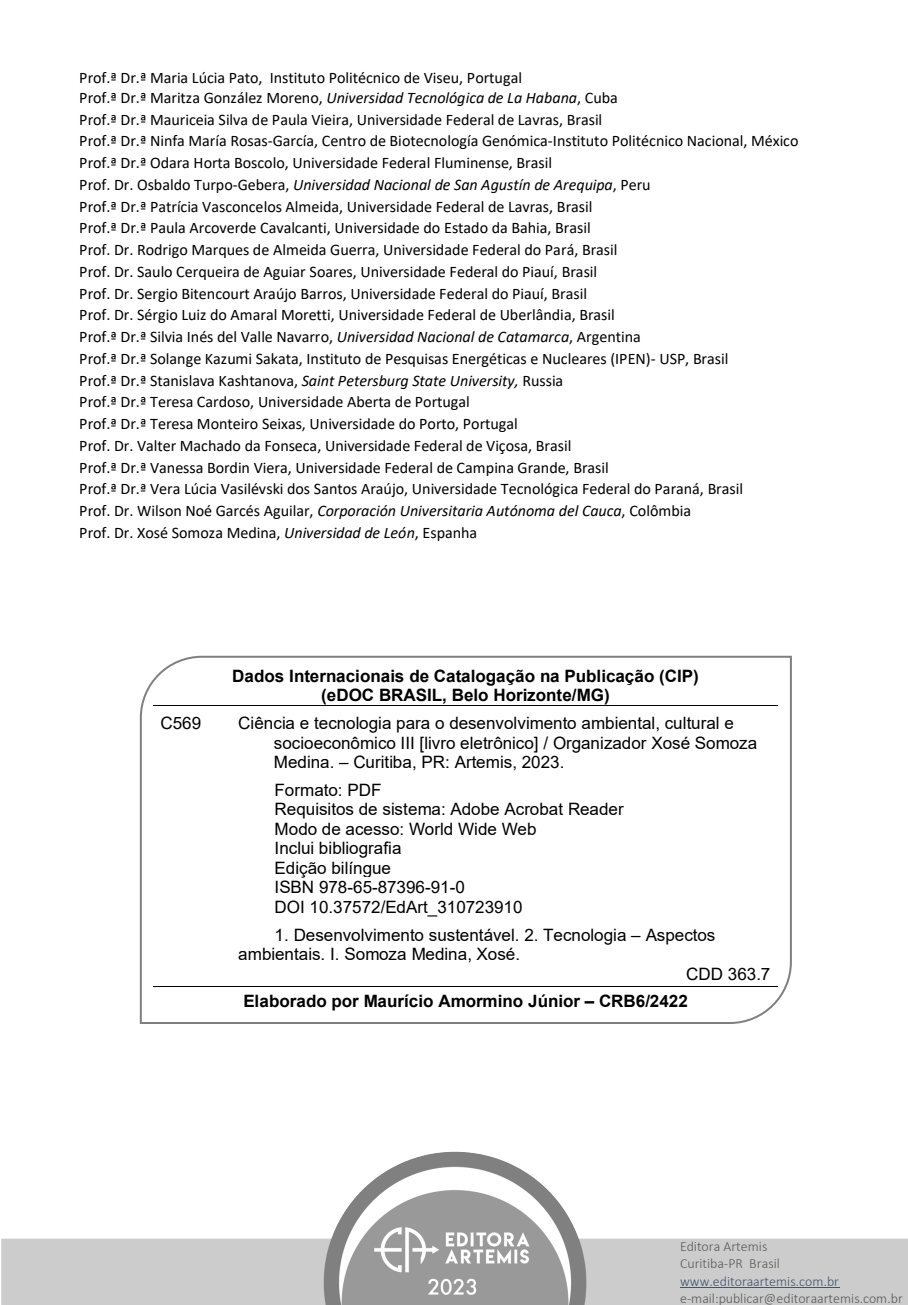
<style>
.page{position:relative;width:908px;height:1305px;background:#fff}
.page>*{position:absolute;margin:0;border:0;box-sizing:border-box;transform-origin:0 0}
.t1{font:17px/19.6px "Arial";letter-spacing:-.005em;color:#000}
.t2{font:700 17px "Arial";letter-spacing:-.005em;color:#000}
.t3{font:16px "Calibri";letter-spacing:-.005em;color:#000}
.t4{font:italic 16px "Calibri";letter-spacing:-.005em;color:#000}
.t5{font:300 14px "Calibri";color:#595959}
.t6{font:300 14px "Calibri";color:#44546a}
.s1{font-style:italic}
.s2{font-style:normal}
</style>
<div class="page">
<img style="left:1px;top:1151px;width:906px;height:153px">
<hr style="left:679px;top:1286px;width:159px;height:1px;background:#44546a">
<svg style="left:139px;top:655px;width:653px;height:369px"></svg>
<p class="t3" style="left:79px;top:67px;width:444px">Prof.ª Dr.ª Maria Lúcia Pato, Instituto Politécnico de Viseu, Portugal</p>
<p class="t3" style="left:79px;top:87px;width:540px">Prof.ª Dr.ª Maritza González Moreno, <span class="s1">Universidad Tecnológica de La Habana</span>, Cuba</p>
<p class="t3" style="left:79px;top:108px;width:524px">Prof.ª Dr.ª Mauriceia Silva de Paula Vieira, Universidade Federal de Lavras, Brasil</p>
<p class="t3" style="left:79px;top:130px;width:720px">Prof.ª Dr.ª Ninfa María Rosas-García, Centro de Biotecnología Genómica-Instituto Politécnico Nacional, México</p>
<p class="t3" style="left:79px;top:152px;width:474px">Prof.ª Dr.ª Odara Horta Boscolo, Universidade Federal Fluminense, Brasil</p>
<p class="t4" style="left:79px;top:173px;width:572px"><span class="s2">Prof. Dr. Osbaldo Turpo-Gebera,</span> Universidad Nacional de San Agustín de Arequipa<span class="s2">, Peru</span></p>
<p class="t3" style="left:79px;top:195px;width:514px">Prof.ª Dr.ª Patrícia Vasconcelos Almeida, Universidade Federal de Lavras, Brasil</p>
<p class="t3" style="left:79px;top:217px;width:513px">Prof.ª Dr.ª Paula Arcoverde Cavalcanti, Universidade do Estado da Bahia, Brasil</p>
<p class="t3" style="left:79px;top:239px;width:539px">Prof. Dr. Rodrigo Marques de Almeida Guerra, Universidade Federal do Pará, Brasil</p>
<p class="t3" style="left:79px;top:260px;width:519px">Prof. Dr. Saulo Cerqueira de Aguiar Soares, Universidade Federal do Piauí, Brasil</p>
<p class="t3" style="left:79px;top:282px;width:509px">Prof. Dr. Sergio Bitencourt Araújo Barros, Universidade Federal do Piauí, Brasil</p>
<p class="t3" style="left:79px;top:304px;width:537px">Prof. Dr. Sérgio Luiz do Amaral Moretti, Universidade Federal de Uberlândia, Brasil</p>
<p class="t3" style="left:79px;top:326px;width:563px">Prof.ª Dr.ª Silvia Inés del Valle Navarro, <span class="s1">Universidad Nacional de Catamarca</span>, Argentina</p>
<p class="t3" style="left:79px;top:347px;width:650px">Prof.ª Dr.ª Solange Kazumi Sakata, Instituto de Pesquisas Energéticas e Nucleares (IPEN)- USP, Brasil</p>
<p class="t3" style="left:79px;top:369px;width:485px">Prof.ª Dr.ª Stanislava Kashtanova, <span class="s1">Saint Petersburg State University,</span> Russia</p>
<p class="t3" style="left:79px;top:391px;width:392px">Prof.ª Dr.ª Teresa Cardoso, Universidade Aberta de Portugal</p>
<p class="t3" style="left:79px;top:412px;width:440px">Prof.ª Dr.ª Teresa Monteiro Seixas, Universidade do Porto, Portugal</p>
<p class="t3" style="left:79px;top:434px;width:493px">Prof. Dr. Valter Machado da Fonseca, Universidade Federal de Viçosa, Brasil</p>
<p class="t3" style="left:79px;top:456px;width:530px">Prof.ª Dr.ª Vanessa Bordin Viera, Universidade Federal de Campina Grande, Brasil</p>
<p class="t3" style="left:79px;top:478px;width:665px">Prof.ª Dr.ª Vera Lúcia Vasilévski dos Santos Araújo, Universidade Tecnológica Federal do Paraná, Brasil</p>
<p class="t3" style="left:79px;top:499px;width:613px">Prof. Dr. Wilson Noé Garcés Aguilar, <span class="s1">Corporación Universitaria Autónoma del Cauca</span>, Colômbia</p>
<p class="t3" style="left:79px;top:521px;width:399px">Prof. Dr. Xosé Somoza Medina, <span class="s1">Universidad de León</span>, Espanha</p>
<p class="t2" style="left:232px;top:663px;width:468px">Dados Internacionais de Catalogação na Publicação (CIP)</p>
<p class="t2" style="left:321px;top:683px;width:290px">(eDOC BRASIL, Belo Horizonte/MG)</p>
<p class="t1" style="left:160px;top:713px;width:42px">C569</p>
<p class="t1" style="left:274px;top:713px;width:484px;text-indent:-36px">Ciência e tecnologia para o desenvolvimento ambiental, cultural e socioeconômico III [livro eletrônico] / Organizador Xosé Somoza<br>Medina. – Curitiba, PR: Artemis, 2023.</p>
<p class="t1" style="left:274px;top:779px;width:108px">Formato: PDF</p>
<p class="t1" style="left:274px;top:799px;width:350px">Requisitos de sistema: Adobe Acrobat Reader</p>
<p class="t1" style="left:274px;top:818px;width:263px">Modo de acesso: World Wide Web</p>
<p class="t1" style="left:274px;top:838px;width:128px">Inclui bibliografia</p>
<p class="t1" style="left:274px;top:857px;width:118px">Edição bilíngue</p>
<p class="t1" style="left:274px;top:877px;width:192px">ISBN 978-65-87396-91-0</p>
<p class="t1" style="left:274px;top:897px;width:249px">DOI 10.37572/EdArt_310723910</p>
<p class="t1" style="left:238px;top:924px;width:478px;text-indent:36px">1. Desenvolvimento sustentável. 2. Tecnologia – Aspectos ambientais. I. Somoza Medina, Xosé.</p>
<p class="t1" style="left:686px;top:963px;width:86px">CDD 363.7</p>
<p class="t2" style="left:243px;top:988px;width:446px">Elaborado por Maurício Amormino Júnior – CRB6/2422</p>
<p class="t5" style="left:679px;top:1237px;width:89px">Editora Artemis</p>
<p class="t5" style="left:679px;top:1254px;width:101px">Curitiba-PR Brasil</p>
<p class="t6" style="left:679px;top:1271px;width:160px">www.editoraartemis.com.br</p>
<p class="t5" style="left:679px;top:1288px;width:224px">e-mail:publicar@editoraartemis.com.br</p>
</div>
